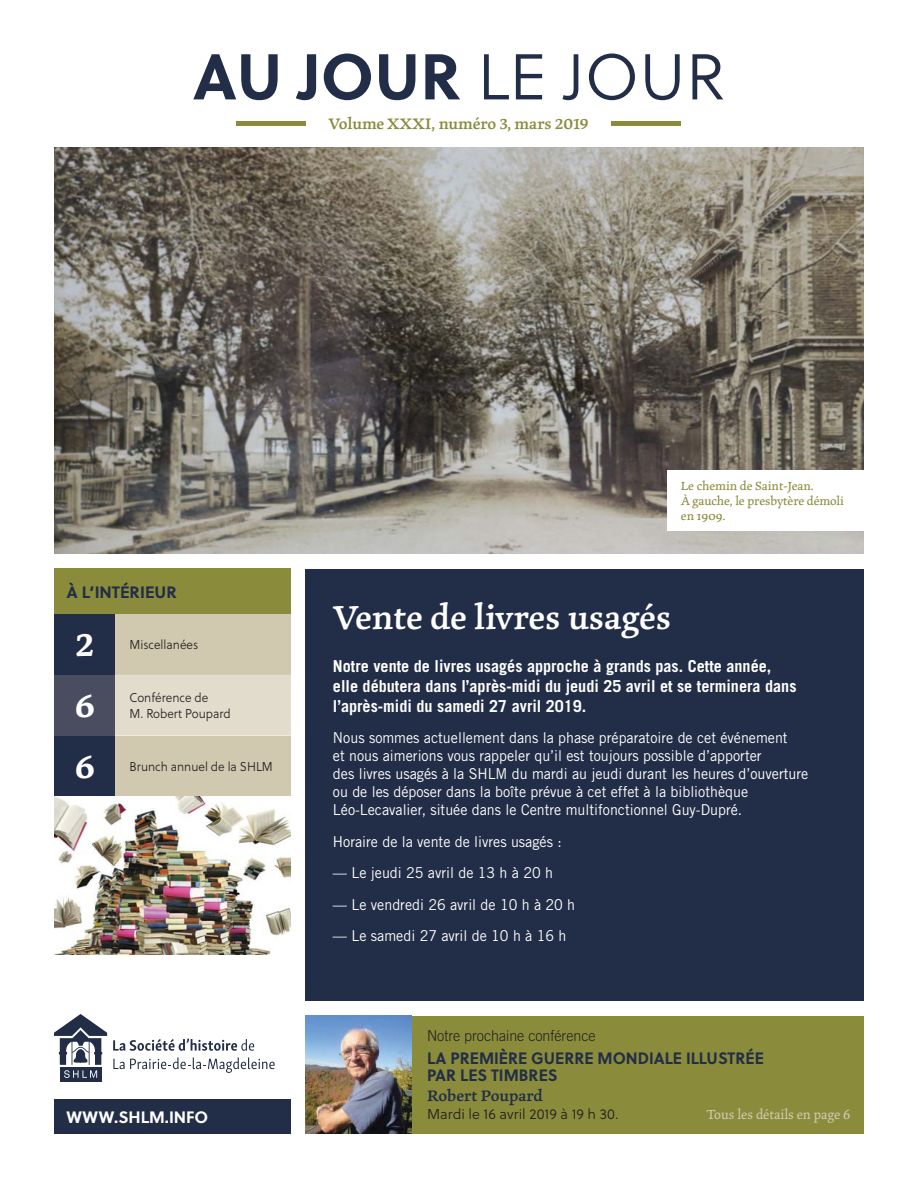
<style>
.page{position:relative;width:918px;height:1188px;background:#fff}
.page>*{position:absolute;margin:0;border:0;box-sizing:border-box;transform-origin:0 0}
.t1{font:700 64.5px "Soleil";color:#222e47}
.t2{font:600 36px "Marco";color:#fff}
.t3{font:700 36px "Marco";color:#fff}
.t4{font:700 16.5px/19.8px "Trade Gothic LT Std";color:#fff}
.t5{font:700 16.5px/16.5px "Soleil";color:#222e47;scale:.96 1}
.t6{font:600 16.5px "Marco";color:#8a8c3c}
.t7{font:700 16.5px "Soleil";color:#fff}
.t8{font:600 16.5px "Marco";color:#222e47}
.t9{font:700 16.5px "Soleil";color:#222e47}
.t10{font:15px/18px "Trade Gothic LT Std";color:#fff;scale:.95 1}
.t11{font:300 15px "Trade Gothic LT Std";color:#231f20;scale:.95 1}
.t12{font:14.25px "Soleil Lt";color:#231f20}
.t13{font:14.25px "Marco";color:#d0c9af;scale:.96 1}
.t14{font:12.75px/15.3px "Soleil Lt";color:#231f20;scale:.93 1}
.t15{font:12.75px/15px "Marco";color:#8a8c3c}
.s1{font-family:"Soleil Lt";font-weight:400}
</style>
<div class="page">
<div style="left:54px;top:614px;width:237px;height:61px;background:#d0c9af"></div>
<div style="left:54px;top:736px;width:237px;height:60px;background:#d0c9af"></div>
<div style="left:115px;top:675px;width:176px;height:61px;background:#e1dccb"></div>
<div style="left:54px;top:675px;width:61px;height:61px;background:#494d5f"></div>
<div style="left:54px;top:614px;width:61px;height:61px;background:#222e47"></div>
<div style="left:54px;top:736px;width:61px;height:60px;background:#222e47"></div>
<img style="left:54px;top:147px;width:810px;height:407px">
<div style="left:306px;top:569px;width:558px;height:432px;background:#222e47"></div>
<div style="left:54px;top:1099px;width:237px;height:35px;background:#222e47"></div>
<div style="left:667px;top:470px;width:211px;height:61px;background:#fff"></div>
<div style="left:306px;top:1016px;width:558px;height:118px;background:#8a8c3c"></div>
<img style="left:306px;top:1016px;width:106px;height:118px">
<div style="left:60px;top:1067px;width:41px;height:14px;background:#222e47"></div>
<svg style="left:54px;top:1014px;width:53px;height:64px"></svg>
<svg style="left:113px;top:1039px;width:141px;height:12px"></svg>
<svg style="left:113px;top:1057px;width:162px;height:16px"></svg>
<hr style="left:236px;top:121px;width:445px;height:4px;background:#8a8c3c">
<div style="left:306px;top:109px;width:305px;height:28px;background:#fff"></div>
<div style="left:54px;top:569px;width:237px;height:45px;background:#8a8c3c"></div>
<img style="left:54px;top:797px;width:237px;height:157px">
<h1 class="t1" style="left:193px;top:46px;width:534px">AU JOUR <span class="s1">LE JOUR</span></h1>
<p class="t6" style="left:329px;top:115px;width:262px">Volume XXXI, numéro 3, mars 2019</p>
<p class="t9" style="left:66px;top:584px;width:112px">À L’INTÉRIEUR</p>
<h2 class="t3" style="left:76px;top:629px;width:20px">2</h2>
<p class="t14" style="left:130px;top:637px;width:75px">Miscellanées</p>
<h2 class="t3" style="left:75px;top:690px;width:21px">6</h2>
<h2 class="t3" style="left:75px;top:751px;width:21px">6</h2>
<p class="t14" style="left:130px;top:690px;width:110px">Conférence de<br>M. Robert Poupard</p>
<p class="t14" style="left:130px;top:759px;width:156px">Brunch annuel de la SHLM</p>
<p class="t7" style="left:66px;top:1109px;width:143px">WWW.SHLM.INFO</p>
<p class="t15" style="left:681px;top:479px;width:164px">Le chemin de Saint-Jean.<br>À gauche, le presbytère démoli en 1909.</p>
<h2 class="t2" style="left:333px;top:599px;width:340px">Vente de livres usagés</h2>
<p class="t4" style="left:333px;top:658px;width:465px">Notre vente de livres usagés approche à grands pas. Cette année, elle débutera dans l’après-midi du jeudi 25 avril et se terminera dans l’après-midi du samedi 27 avril 2019.</p>
<p class="t10" style="left:333px;top:731px;width:502px">Nous sommes actuellement dans la phase préparatoire de cet événement<br>et nous aimerions vous rappeler qu’il est toujours possible d’apporter<br>des livres usagés à la SHLM du mardi au jeudi durant les heures d’ouverture ou de les déposer dans la boîte prévue à cet effet à la bibliothèque Léo-Lecavalier, située dans le Centre multifonctionnel Guy-Dupré.</p>
<p class="t10" style="left:333px;top:834px;width:242px">Horaire de la vente de livres usagés :</p>
<p class="t10" style="left:333px;top:866px;width:233px">— Le jeudi 25 avril de 13 h à 20 h</p>
<p class="t10" style="left:333px;top:897px;width:256px">— Le vendredi 26 avril de 10 h à 20 h</p>
<p class="t10" style="left:333px;top:929px;width:247px">— Le samedi 27 avril de 10 h à 16 h</p>
<p class="t11" style="left:427px;top:1030px;width:179px">Notre prochaine conférence</p>
<p class="t5" style="left:427px;top:1051px;width:352px">LA PREMIÈRE GUERRE MONDIALE ILLUSTRÉE<br>PAR LES TIMBRES</p>
<p class="t8" style="left:427px;top:1087px;width:117px">Robert Poupard</p>
<p class="t12" style="left:427px;top:1106px;width:193px">Mardi le 16 avril 2019 à 19 h 30.</p>
<p class="t13" style="left:707px;top:1107px;width:151px">Tous les détails en page 6</p>
</div>
